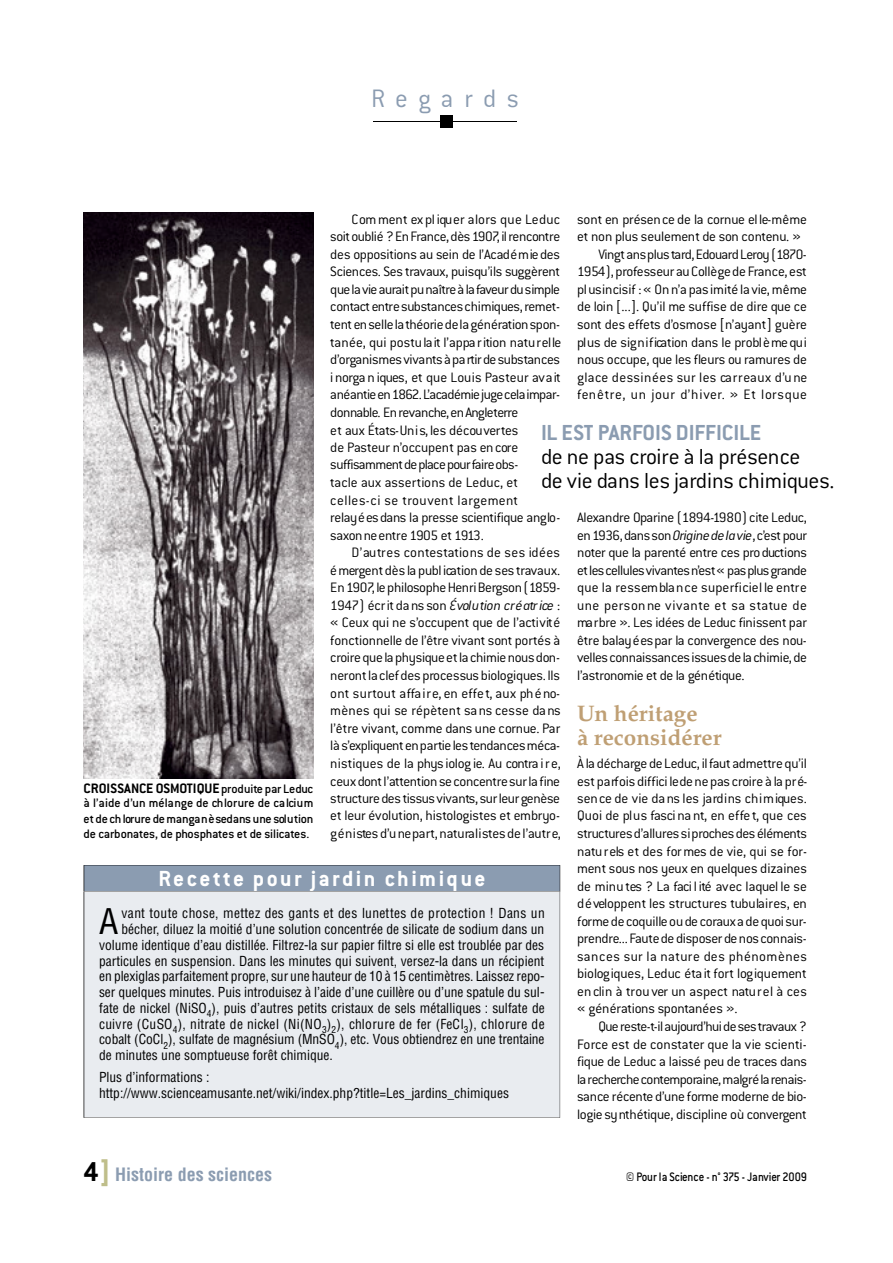
<style>
.page{position:relative;width:893px;height:1263px;background:#fff}
.page>*{position:absolute;margin:0;border:0;box-sizing:border-box;transform-origin:0 0}
.t1{font:condensed 34.5px "Helvetica";color:#000}
.t2{font:300 27.75px "Conduit ITC";letter-spacing:.37em;color:#8b9cb1}
.t3{font:700 24px "Conduit ITC";letter-spacing:.1em;color:#fff}
.t4{font:300 23.85px/24.2px "Conduit ITC";letter-spacing:-.01em;color:#000}
.t5{font:700 23.85px "Conduit ITC";color:#8b9cb1}
.t6{font:700 22.5px/23.7px "Palatino";color:#bf9f74}
.t7{font:700 condensed 18px "Helvetica";color:#8b9cb1}
.t8{font:300 15px/17.5px "Conduit ITC";letter-spacing:-.02em;color:#000;text-align:justify}
.t9{font:300 15px "Conduit ITC";color:#000}
.t10{font:300 15px "Conduit ITC";letter-spacing:-.04em;color:#000}
.t11{font:700 15px "Conduit ITC";color:#000}
.t12{font:300 15px "Conduit ITC";letter-spacing:.02em;color:#000}
.t13{font:300 15px "Conduit ITC";letter-spacing:.035em;color:#000}
.t14{font:condensed 13.5px/15.9px "Helvetica";color:#000}
.t15{font:500 13.5px/15.1px "Conduit ITC";color:#000;text-align:justify}
.t16{font:condensed 13.5px "Helvetica";letter-spacing:.02em;color:#000}
.t17{font:condensed 13.5px "Helvetica";letter-spacing:.035em;color:#000}
.t18{font:500 13.5px "Conduit ITC";color:#000;scale:.9 1}
.s1{font-style:italic}
.s2{font-weight:500;font-size:13.5px}
.s3{font-family:"Conduit ITC";font-stretch:normal;font-size:30px;color:#000}
.s4{font-family:"Conduit ITC";font-stretch:normal;font-size:30px;color:#bfbe8a}
</style>
<div class="page">
<hr style="left:373px;top:121px;width:144px;height:1px;background:#000">
<div style="left:440px;top:115px;width:12px;height:13px;background:#000"></div>
<img style="left:84px;top:212px;width:229px;height:567px">
<div style="left:84px;top:892px;width:476px;height:226px;background:#e9ecf0"></div>
<svg style="left:84px;top:865px;width:476px;height:27px;background:#8999ad"></svg>
<h2 class="t2" style="left:371px;top:89px;width:149px">Rega rds</h2>
<p class="t8" style="left:330px;top:212px;width:233px;text-align:left;text-indent:21px">Com ment ex pl iquer alors que Leduc soitoublié ?EnFra n ce,dès 1907,ilren contr e des oppos itions au sein de l’Acad é m iedes S cien ces. Ses trav aux, pu isqu’ils sug g è r ent quelavieau ra itpuna îtreàlafaveur dusimple contactentre substa n ces ch im iques,reme t&shy;tenten sellelath é or iedelagénération spon&shy;ta n é e, qui postu la it l’appa r ition natu r el le d ’orga n is mes vivantsàpa rtirde substa n ces i norga n iques, et que Louis Pasteur av a it a n é a ntieen1862.L’acad é m iejugecelaimpa r&shy;don nable. En rev a n che,enAng le ter r e<br>et aux États- Un i s, les décou vertes<br>de Pasteur n’o ccupent pas en cor e<br>su ffisa m mentdeplacepourfaireobs-<br>tacle aux assertions de Leduc, et<br>cel les- ci se trou vent la rgement<br>r elay é es da ns la pr esse scientif ique ang lo - sa xon ne entre 1905 et 1913 .</p>
<p class="t8" style="left:330px;top:546px;width:232px;text-indent:21px">D’ au tr es contestations de ses id é es é mergentdès la publ icationde ses trav au x .<br>En 1907,le ph ilosopheHenriBergson (1859 - 1947) écr it da ns son <span class="s1">É vol u tion cr é atr ice</span> : « Ceux qui ne s’o ccupent que de l’activ it é fonctionnelle de l’être vivant sont portés à croire quela phys iqueetlach im ienousdon&shy;nerontla clefdes pro cessusbiolog iques.Ils ont su rtout affa i r e, en effe t, aux ph é no&shy;m è nes qui se répètent sa ns cesse da ns l’être vivant, comme dans une cornue. Par làs’ex pliquenten pa rtieles tenda n cesméca&shy;n istiques de la phys iolog ie. Au contra i r e, ceuxdont l’attention secon centresur lafine structuredes tissusvivants,sur leur gen è se et leur évolution, histologistes et embryo&shy;g é n i stesd’u ne pa rt, natu ra listes de l’au tr e,</p>
<p class="t8" style="left:577px;top:212px;width:231px">sont en pr é sen ce de la cornue el le- m ê me</p>
<p class="t8" style="left:577px;top:229px;width:225px">et non plus seulement de son contenu. »</p>
<p class="t10" style="left:598px;top:249px;width:210px">Vingtansplusta rd,Edoua rdLeroy(1870 -</p>
<p class="t8" style="left:577px;top:265px;width:231px">1954),professeur auCollè ge de Fra n ce, est</p>
<p class="t8" style="left:577px;top:282px;width:231px">pl us incis if :« On n’a pas imité lavie, même</p>
<p class="t9" style="left:577px;top:302px;width:231px">de loin [...]. Qu’il me suffise de dire que ce</p>
<p class="t9" style="left:577px;top:320px;width:232px">sont des effets d’osmose [n’ayant] guère</p>
<p class="t8" style="left:577px;top:335px;width:231px">pl us de sig n i f ication da ns le probl è me qu i</p>
<p class="t8" style="left:577px;top:353px;width:231px">nous occupe, que les fleurs ou ramures de</p>
<p class="t12" style="left:577px;top:372px;width:232px">g lace dess i n é es sur les ca r r eaux d’u ne</p>
<p class="t13" style="left:577px;top:390px;width:231px">fen ê tr e, un jour d’hiver. » Et lor sque</p>
<h3 class="t5" style="left:541px;top:425px;width:222px">IL EST PARFOIS DIFFICILE</h3>
<h3 class="t4" style="left:541px;top:447px;width:295px">de ne pas croire à la présence<br>de vie dans les jardins chimiques.</h3>
<p class="t8" style="left:577px;top:510px;width:231px">A lexa ndre Opa r ine (1894 -1980) cite Leduc, en1936,da ns son<span class="s1">Or ig inedelavie</span>,c’estpou r noter que la pa r enté entre ces pro ductions etlescellu lesvivantesn’est« pasplusgra nde que la ressem bla n ce superf iciel le entr e u ne per son ne vivante et sa statue de ma r br e ». Les id é es de Leduc finissent pa r ê tre ba lay é es par la convergen ce des nou&shy;velles con na issa n ces issues de la ch im ie, de l’astronom ie et de la génétique.</p>
<h3 class="t6" style="left:577px;top:705px;width:146px">Un héritage<br>à reconsidérer</h3>
<p class="t8" style="left:577px;top:756px;width:232px">À la décha rge deLeduc,il faut ad me ttrequ ’il est pa rf ois diff ici le de ne pas croire à la pr é&shy;sen ce de vie da ns les ja rd i ns ch i m iques.<br>Quoi de pl us fasci na nt, en effe t, que ces structu r esd’alluressipro ches des éléments natu r els et des for mes de vie, qui se for&shy;ment sous nos yeux en quelques dizaines de minu tes ? La faci l ité avec laquel le se d é veloppent les structu r es tubu la ir es, en f or medecoqu ille oude coraux a de quoisu r&shy;pr end r e...Fau tede disposer de nos con na is&shy;sa n ces sur la nature des ph é nom è nes biolog iques, Leduc éta it fort log iquement en clin à trou ver un aspect natu r el à ces « générations spontanées ».</p>
<p class="t8" style="left:577px;top:1019px;width:231px;text-indent:22px">Quereste-t-ilau jou rd ’huidesestrav au x ?<br>Force est de constater que la vie scienti&shy;f ique de Leduc a la issé peu de traces da ns larecherchecontempora ine,ma lgrélarena is&shy;sa n ce récented’u ne for me mo derne de bio&shy;log ie sy nth é tique, discipline où convergent</p>
<p class="t11" style="left:84px;top:783px;width:231px">CROISSANCE OSMOTIQUE<span class="s2">produite par Leduc</span></p>
<p class="t15" style="left:84px;top:797px;width:231px">à l’aide d’un méla nge de ch lorure de ca lci u m et de ch lorure de ma nga n è se da ns une sol u tion de carbonates, de phosphates et de silicates.</p>
<h3 class="t3" style="left:158px;top:871px;width:328px">Re ce t te pour jardin chimique</h3>
<h1 class="t1" style="left:99px;top:908px;width:21px">A</h1>
<p class="t17" style="left:121px;top:908px;width:425px">vant toute chose, mettez des gants et des lunettes de protection ! Dans un</p>
<p class="t14" style="left:121px;top:922px;width:424px">bécher, diluez la moitié d’une solution concentrée de silicate de sodium dans un</p>
<p class="t14" style="left:99px;top:938px;width:446px">volume identique d’eau distillée. Filtrez-la sur papier filtre si elle est troublée par des</p>
<p class="t14" style="left:99px;top:954px;width:446px">particules en suspension. Dans les minutes qui suivent, versez-la dans un récipient</p>
<p class="t14" style="left:99px;top:970px;width:447px">en plexiglas parfaitement propre, sur une hauteur de 10 à 15 centimètres. Laissez repo-</p>
<p class="t14" style="left:99px;top:985px;width:447px">ser quelques minutes. Puis introduisez à l’aide d’une cuillère ou d’une spatule du sul-</p>
<p class="t14" style="left:99px;top:1001px;width:447px">fate de nickel (NiSO<sub>4</sub>), puis d’autres petits cristaux de sels métalliques : sulfate de</p>
<p class="t16" style="left:99px;top:1018px;width:447px">cuivre (CuSO<sub>4</sub>), nitrate de nickel (Ni(NO<sub>3</sub>)<sub>2</sub>), chlorure de fer (FeCl<sub>3</sub>), chlorure de</p>
<p class="t14" style="left:99px;top:1033px;width:447px">cobalt (CoCl<sub>2</sub>), sulfate de magnésium (MnSO<sub>4</sub>), etc. Vous obtiendrez en une trentaine</p>
<p class="t14" style="left:99px;top:1048px;width:235px">de minutes une somptueuse forêt chimique.</p>
<p class="t14" style="left:99px;top:1070px;width:411px">Plus d’informations : http://www.scienceamusante.net/wiki/index.php?title=Les_jardins_chimiques</p>
<p class="t7" style="left:84px;top:1168px;width:190px"><span class="s3">4</span><span class="s4">]</span> Histoire des sciences</p>
<p class="t18" style="left:625px;top:1173px;width:203px">© Pour la Science - n° 375 - Janvier 2009</p>
</div>
